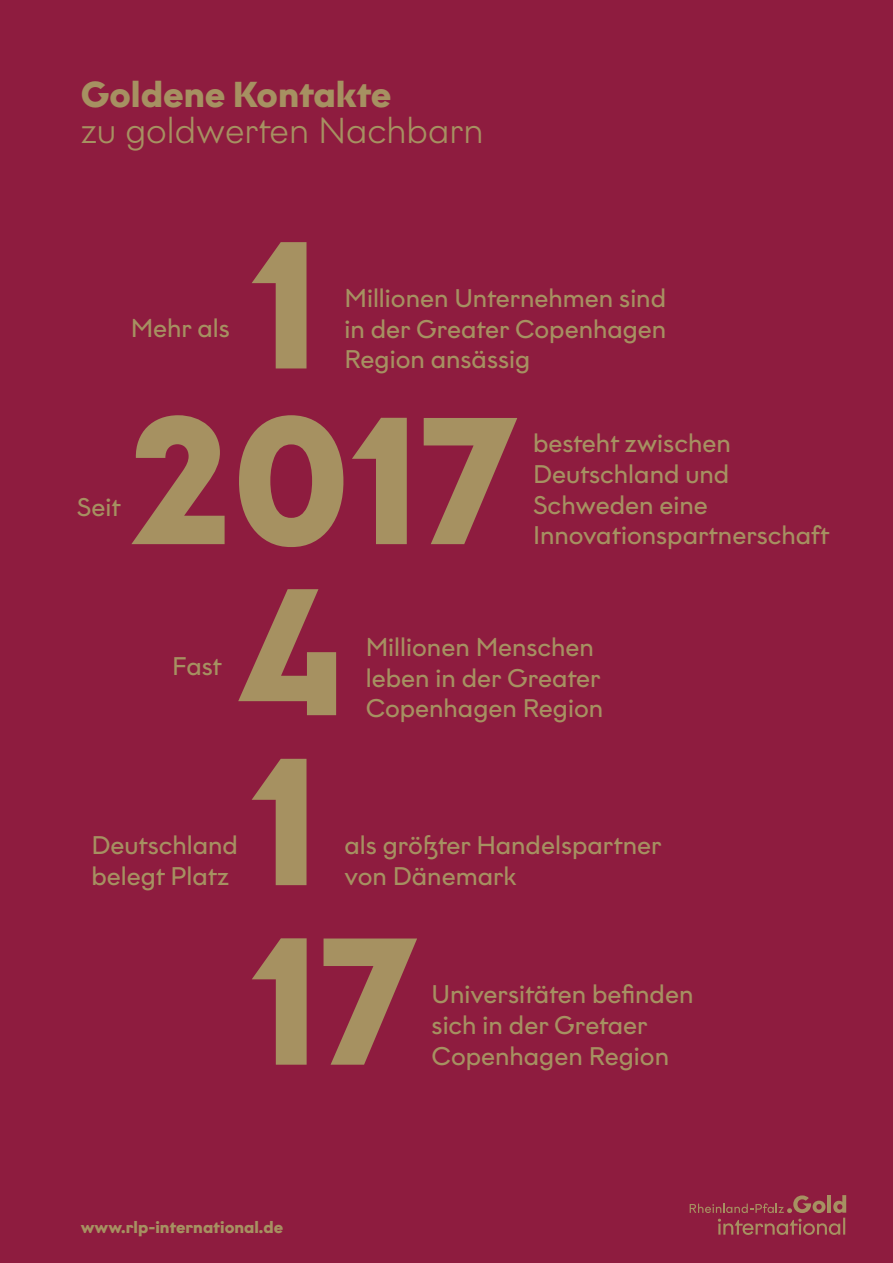
<style>
.page{position:relative;width:893px;height:1263px;background:#8e1c3f}
.page>*{position:absolute;margin:0;border:0;box-sizing:border-box;transform-origin:0 0}
.t1{font:700 180px "Graphit";color:#a69161}
.t2{font:300 36px "Graphit";color:#a69161}
.t3{font:700 36px "Graphit";color:#a69161}
.t4{font:25.5px/30.6px "Graphit";color:#a69161}
.t5{font:700 16.5px "Graphit";color:#a69161}
</style>
<div class="page">
<svg style="left:690px;top:1195px;width:156px;height:40px"></svg>
<h2 class="t3" style="left:81px;top:72px;width:312px">Goldene Kontakte</h2>
<h2 class="t2" style="left:81px;top:108px;width:404px">zu goldwerten Nachbarn</h2>
<p class="t4" style="left:131px;top:313px;width:101px">Mehr als</p>
<h1 class="t1" style="left:251px;top:193px;width:70px">1</h1>
<p class="t4" style="left:344px;top:282px;width:323px">Millionen Unternehmen sind in der Greater Copenhagen</p>
<p class="t4" style="left:344px;top:344px;width:187px">Region ansässig</p>
<p class="t4" style="left:77px;top:492px;width:46px">Seit</p>
<h1 class="t1" style="left:128px;top:368px;width:390px">2017</h1>
<p class="t4" style="left:533px;top:428px;width:298px">besteht zwischen<br>Deutschland und<br>Schweden eine<br>Innovationspartnerschaft</p>
<p class="t4" style="left:172px;top:650px;width:51px">Fast</p>
<h1 class="t1" style="left:237px;top:539px;width:108px">4</h1>
<p class="t4" style="left:366px;top:632px;width:239px">Millionen Menschen leben in der Greater<br>Copenhagen Region</p>
<p class="t4" style="left:91px;top:829px;width:148px">Deutschland belegt Platz</p>
<h1 class="t1" style="left:251px;top:709px;width:70px">1</h1>
<p class="t4" style="left:344px;top:830px;width:319px">als größter Handelspartner von Dänemark</p>
<h1 class="t1" style="left:251px;top:889px;width:168px">17</h1>
<p class="t4" style="left:432px;top:979px;width:263px">Universitäten befinden sich in der Gretaer<br>Copenhagen Region</p>
<p class="t5" style="left:81px;top:1216px;width:204px">www.rlp-international.de</p>
</div>
